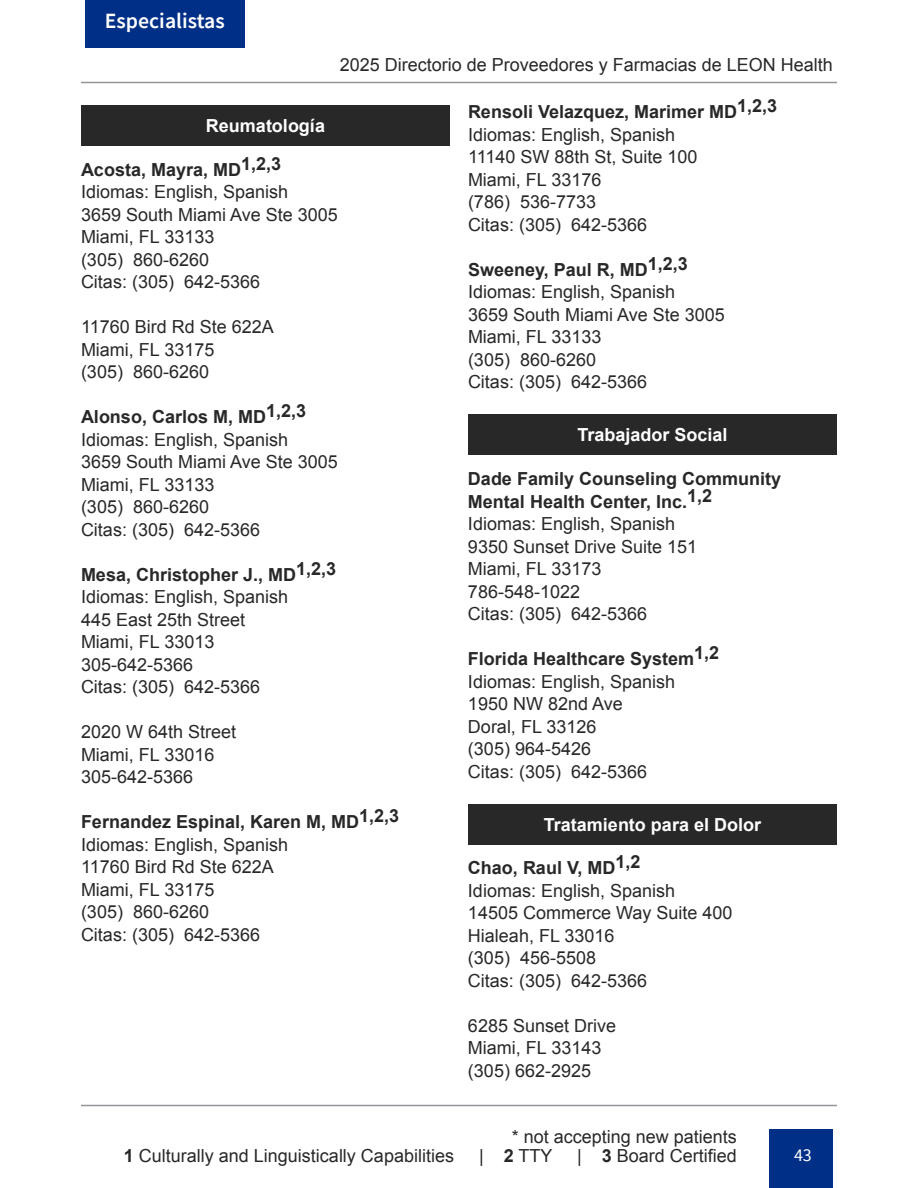
<style>
.page{position:relative;width:918px;height:1188px;background:#fff}
.page>*{position:absolute;margin:0;border:0;box-sizing:border-box;transform-origin:0 0}
.t1{font:600 21.75px "Source Sans Pro";color:#fff}
.t2{font:18px/22.5px "Arial";color:#292829}
.t3{font:700 18px "Arial";color:#292829}
.t4{font:700 18px "Arial";color:#fff}
.t5{font:18px "Source Sans Pro";color:#fff}
.s1{font-weight:700}
</style>
<div class="page">
<div style="left:770px;top:1129px;width:63px;height:59px;background:#002f87"></div>
<div style="left:85px;top:0;width:160px;height:48px;background:#002f87"></div>
<hr style="left:81px;top:82px;width:756px;height:1px;background:#939598">
<hr style="left:81px;top:1105px;width:756px;height:1px;background:#939598">
<div style="left:81px;top:105px;width:369px;height:41px;background:#292829"></div>
<div style="left:468px;top:415px;width:369px;height:40px;background:#292829"></div>
<div style="left:468px;top:804px;width:369px;height:40px;background:#292829"></div>
<p class="t1" style="left:105px;top:6px;width:121px">Especialistas</p>
<p class="t2" style="left:340px;top:54px;width:495px">2025 Directorio de Proveedores y Farmacias de LEON Health</p>
<p class="t4" style="left:206px;top:114px;width:121px">Reumatología</p>
<p class="t3" style="left:81px;top:158px;width:202px">Acosta, Mayra, MD1,2,3</p>
<p class="t2" style="left:81px;top:181px;width:258px">Idiomas: English, Spanish<br>3659 South Miami Ave Ste 3005<br>Miami, FL 33133<br>(305) 860-6260<br>Citas: (305) 642-5366</p>
<p class="t2" style="left:81px;top:316px;width:194px">11760 Bird Rd Ste 622A<br>Miami, FL 33175<br>(305) 860-6260</p>
<p class="t3" style="left:81px;top:405px;width:227px">Alonso, Carlos M, MD1,2,3</p>
<p class="t2" style="left:81px;top:428px;width:258px">Idiomas: English, Spanish<br>3659 South Miami Ave Ste 3005<br>Miami, FL 33133<br>(305) 860-6260<br>Citas: (305) 642-5366</p>
<p class="t3" style="left:81px;top:563px;width:257px">Mesa, Christopher J., MD1,2,3</p>
<p class="t2" style="left:81px;top:586px;width:209px">Idiomas: English, Spanish<br>445 East 25th Street<br>Miami, FL 33013<br>305-642-5366<br>Citas: (305) 642-5366</p>
<p class="t2" style="left:81px;top:721px;width:157px">2020 W 64th Street<br>Miami, FL 33016<br>305-642-5366</p>
<p class="t3" style="left:81px;top:810px;width:320px">Fernandez Espinal, Karen M, MD1,2,3</p>
<p class="t2" style="left:81px;top:833px;width:209px">Idiomas: English, Spanish<br>11760 Bird Rd Ste 622A<br>Miami, FL 33175<br>(305) 860-6260<br>Citas: (305) 642-5366</p>
<p class="t3" style="left:468px;top:100px;width:311px">Rensoli Velazquez, Marimer MD1,2,3</p>
<p class="t2" style="left:468px;top:124px;width:231px">Idiomas: English, Spanish<br>11140 SW 88th St, Suite 100<br>Miami, FL 33176<br>(786) 536-7733<br>Citas: (305) 642-5366</p>
<p class="t3" style="left:468px;top:258px;width:221px">Sweeney, Paul R, MD1,2,3</p>
<p class="t2" style="left:468px;top:281px;width:258px">Idiomas: English, Spanish<br>3659 South Miami Ave Ste 3005<br>Miami, FL 33133<br>(305) 860-6260<br>Citas: (305) 642-5366</p>
<p class="t4" style="left:577px;top:423px;width:152px">Trabajador Social</p>
<p class="t3" style="left:468px;top:467px;width:315px">Dade Family Counseling Community</p>
<p class="t2" style="left:468px;top:490px;width:246px"><span class="s1">Mental Health Center, Inc.</span><sup>1,2<br></sup>Idiomas: English, Spanish<br>9350 Sunset Drive Suite 151<br>Miami, FL 33173<br>786-548-1022<br>Citas: (305) 642-5366</p>
<p class="t3" style="left:468px;top:647px;width:253px">Florida Healthcare System1,2</p>
<p class="t2" style="left:468px;top:670px;width:209px">Idiomas: English, Spanish<br>1950 NW 82nd Ave<br>Doral, FL 33126<br>(305) 964-5426<br>Citas: (305) 642-5366</p>
<p class="t4" style="left:544px;top:813px;width:219px">Tratamiento para el Dolor</p>
<p class="t3" style="left:468px;top:856px;width:174px">Chao, Raul V, MD1,2</p>
<p class="t2" style="left:468px;top:880px;width:266px">Idiomas: English, Spanish<br>14505 Commerce Way Suite 400<br>Hialeah, FL 33016<br>(305) 456-5508<br>Citas: (305) 642-5366</p>
<p class="t2" style="left:468px;top:1015px;width:150px">6285 Sunset Drive<br>Miami, FL 33143 (305) 662-2925</p>
<p class="t2" style="left:512px;top:1125px;width:227px">* not accepting new patients</p>
<p class="t2" style="left:124px;top:1145px;width:332px"><span class="s1">1</span> Culturally and Linguistically Capabilities</p>
<p class="t2" style="left:479px;top:1145px;width:75px">| <span class="s1">2</span> TTY</p>
<p class="t2" style="left:577px;top:1145px;width:161px">| <span class="s1">3</span> Board Certified</p>
<p class="t5" style="left:794px;top:1143px;width:19px">43</p>
</div>
